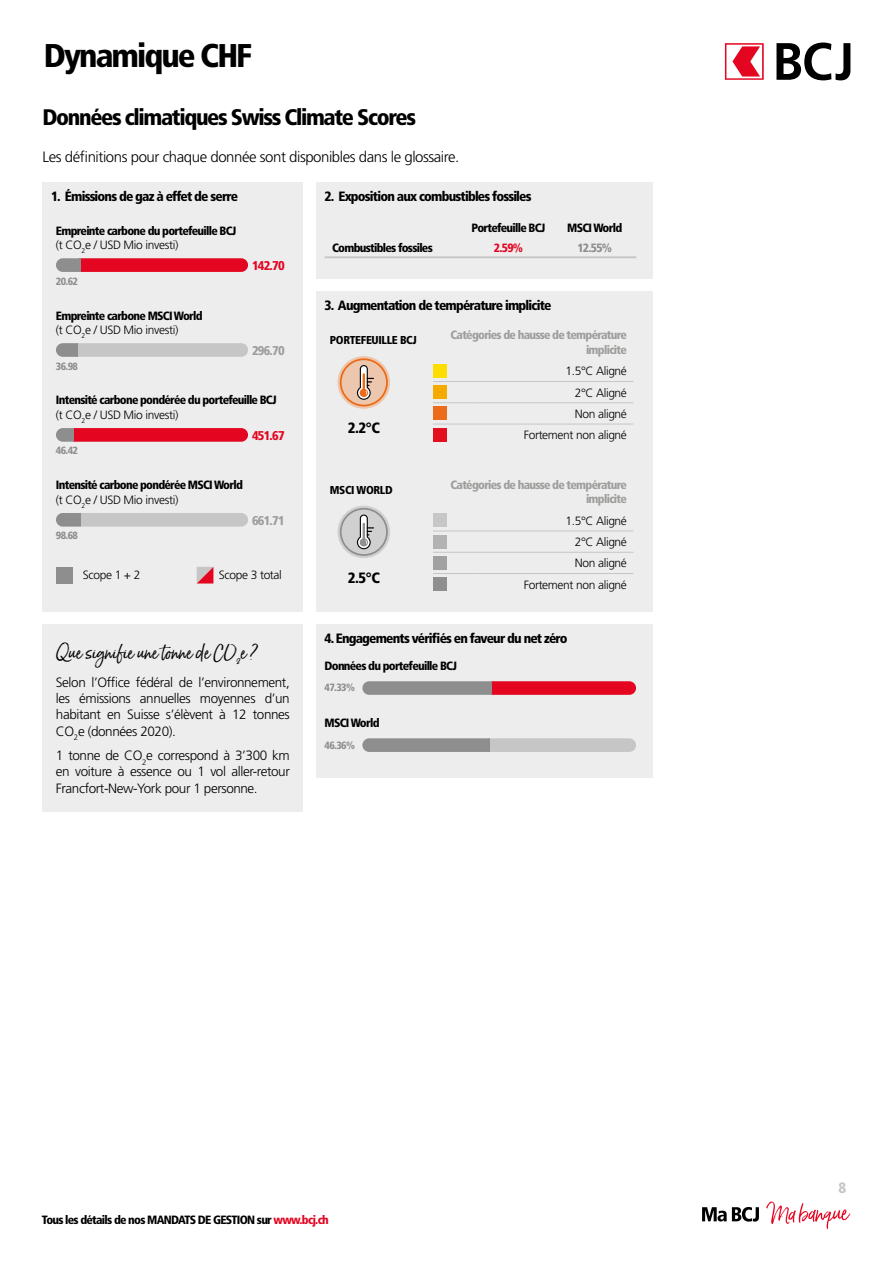
<style>
.page{position:relative;width:893px;height:1263px;background:#fff}
.page>*{position:absolute;margin:0;border:0;box-sizing:border-box;transform-origin:0 0}
.t1{font:900 condensed 32.85px "Frutiger LT Std";letter-spacing:-.06em;color:#000}
.t2{font:900 condensed 22.5px "Frutiger LT Std";letter-spacing:-.06em;color:#000}
.t3{font:18px "Born Ready";color:#000}
.t4{font:300 15px "Frutiger LT Std";letter-spacing:-.03em;color:#000}
.t5{font:900 condensed 15px "Frutiger LT Std";color:#c6c6c6}
.t6{font:900 condensed 14.85px "Frutiger LT Std";color:#000}
.t7{font:300 13.5px/16.2px "Frutiger LT Std";letter-spacing:-.03em;color:#000;text-align:justify}
.t8{font:900 condensed 13.5px "Frutiger LT Std";letter-spacing:-.06em;color:#000}
.t9{font:900 condensed 12.75px "Frutiger LT Std";letter-spacing:-.06em;color:#e40520}
.t10{font:900 condensed 12.75px "Frutiger LT Std";letter-spacing:-.06em;color:#9d9d9c}
.t11{font:900 condensed 12px/14.4px "Frutiger LT Std";letter-spacing:-.06em;color:#000}
.t12{font:300 12px/21.5px "Frutiger LT Std";letter-spacing:-.03em;color:#000;text-align:right}
.t13{font:900 condensed 12px/14.5px "Frutiger LT Std";letter-spacing:-.06em;color:#9d9d9c;text-align:right}
.t14{font:900 condensed 12px "Frutiger LT Std";color:#8d8e8d}
.t15{font:900 condensed 12px "Frutiger LT Std";color:#e40521}
.t16{font:900 condensed 11.4px "Frutiger LT Std";letter-spacing:-.03em;color:#000}
.t17{font:900 condensed 10.5px "Frutiger LT Std";letter-spacing:-.06em;color:#8e8e8d}
.t18{font:900 condensed 10.5px "Frutiger LT Std";letter-spacing:-.06em;color:#8e8e8e}
.s1{font-weight:300;font-stretch:normal}
.s2{color:#e40521}
</style>
<div class="page">
<svg style="left:725px;top:43px;width:39px;height:37px"></svg>
<svg style="left:776px;top:43px;width:74px;height:37px"></svg>
<svg style="left:702px;top:1207px;width:57px;height:14px"></svg>
<svg style="left:766px;top:1201px;width:84px;height:28px"></svg>
<div style="left:43px;top:182px;width:260px;height:429px;background:#ededed"></div>
<div style="left:43px;top:624px;width:260px;height:188px;background:#ededed"></div>
<div style="left:316px;top:182px;width:337px;height:96px;background:#ededed"></div>
<div style="left:56px;top:567px;width:17px;height:16px;background:#8e8e8e"></div>
<hr style="left:325px;top:256px;width:139px;height:2px;background:#c6c6c6">
<hr style="left:464px;top:256px;width:89px;height:2px;background:#c6c6c6">
<hr style="left:553px;top:256px;width:83px;height:2px;background:#c6c6c6">
<div style="left:316px;top:291px;width:337px;height:320px;background:#ededed"></div>
<div style="left:316px;top:624px;width:337px;height:154px;background:#ededed"></div>
<hr style="left:433px;top:381px;width:43px;height:1px;background:#c6c6c6">
<hr style="left:476px;top:381px;width:157px;height:1px;background:#c6c6c6">
<hr style="left:433px;top:402px;width:43px;height:1px;background:#c6c6c6">
<hr style="left:476px;top:402px;width:157px;height:1px;background:#c6c6c6">
<hr style="left:433px;top:424px;width:43px;height:1px;background:#c6c6c6">
<hr style="left:476px;top:424px;width:157px;height:1px;background:#c6c6c6">
<div style="left:433px;top:364px;width:14px;height:14px;background:#fede00"></div>
<div style="left:433px;top:385px;width:14px;height:14px;background:#f5aa00"></div>
<div style="left:433px;top:406px;width:14px;height:14px;background:#eb6b1a"></div>
<div style="left:433px;top:428px;width:14px;height:14px;background:#e40f1e"></div>
<hr style="left:433px;top:531px;width:43px;height:1px;background:#c6c6c6">
<hr style="left:476px;top:531px;width:157px;height:1px;background:#c6c6c6">
<hr style="left:433px;top:552px;width:43px;height:1px;background:#c6c6c6">
<hr style="left:476px;top:552px;width:157px;height:1px;background:#c6c6c6">
<hr style="left:433px;top:573px;width:43px;height:1px;background:#c6c6c6">
<hr style="left:476px;top:573px;width:157px;height:1px;background:#c6c6c6">
<div style="left:433px;top:513px;width:14px;height:14px;background:#c7c7c7"></div>
<div style="left:433px;top:535px;width:14px;height:13px;background:#b3b3b3"></div>
<div style="left:433px;top:556px;width:14px;height:14px;background:#a1a1a1"></div>
<div style="left:433px;top:577px;width:14px;height:14px;background:#8f8f8f"></div>
<svg style="left:337px;top:356px;width:53px;height:53px"></svg>
<div style="left:340px;top:358px;width:48px;height:48px;border:2px solid #eb6b17;border-radius:50%"></div>
<svg style="left:357px;top:365px;width:17px;height:35px"></svg>
<svg style="left:80px;top:258px;width:168px;height:14px"></svg>
<div style="left:56px;top:258px;width:24px;height:14px;background:#8e8e8e"></div>
<svg style="left:74px;top:428px;width:174px;height:14px"></svg>
<div style="left:56px;top:428px;width:18px;height:14px;background:#8e8e8e"></div>
<svg style="left:197px;top:567px;width:16px;height:16px"></svg>
<div style="left:492px;top:681px;width:144px;height:14px;background:#e40521"></div>
<div style="left:362px;top:681px;width:130px;height:14px;background:#8e8e8e"></div>
<svg style="left:337px;top:506px;width:53px;height:52px"></svg>
<div style="left:340px;top:508px;width:48px;height:48px;border:2px solid #8e8f8f;border-radius:50%"></div>
<svg style="left:357px;top:514px;width:17px;height:35px"></svg>
<div style="left:77px;top:343px;width:171px;height:14px;background:#c6c6c6"></div>
<div style="left:56px;top:343px;width:21px;height:14px;background:#8e8e8e"></div>
<svg style="left:81px;top:513px;width:167px;height:14px"></svg>
<div style="left:56px;top:513px;width:25px;height:14px;background:#8e8e8e"></div>
<div style="left:489px;top:738px;width:147px;height:14px;background:#c6c6c6"></div>
<div style="left:362px;top:738px;width:128px;height:14px;background:#8e8e8e"></div>
<h1 class="t1" style="left:44px;top:36px;width:210px">Dynamique CHF</h1>
<h2 class="t2" style="left:43px;top:104px;width:375px">Données climatiques Swiss Climate Scores</h2>
<p class="t4" style="left:43px;top:149px;width:418px">Les définitions pour chaque donnée sont disponibles dans le glossaire.</p>
<p class="t8" style="left:51px;top:188px;width:189px">1. Émissions de gaz à effet de serre</p>
<p class="t8" style="left:325px;top:188px;width:208px">2. Exposition aux combustibles fossiles</p>
<p class="t11" style="left:56px;top:223px;width:182px">Empreinte carbone du portefeuille BCJ <span class="s1">(t CO</span><sub>2</sub><span class="s1">e / USD Mio investi)</span></p>
<p class="t17" style="left:56px;top:275px;width:24px">20.62</p>
<p class="t11" style="left:56px;top:308px;width:148px">Empreinte carbone MSCI World <span class="s1">(t CO</span><sub>2</sub><span class="s1">e / USD Mio investi)</span></p>
<p class="t17" style="left:56px;top:359px;width:24px">36.98</p>
<p class="t9" style="left:252px;top:258px;width:34px">142.70</p>
<p class="t10" style="left:252px;top:343px;width:34px">296.70</p>
<p class="t11" style="left:56px;top:393px;width:222px">Intensité carbone pondérée du portefeuille BCJ <span class="s1">(t CO</span><sub>2</sub><span class="s1">e / USD Mio investi)</span></p>
<p class="t17" style="left:56px;top:444px;width:24px">46.42</p>
<p class="t11" style="left:56px;top:478px;width:188px">Intensité carbone pondérée MSCI World <span class="s1">(t CO</span><sub>2</sub><span class="s1">e / USD Mio investi)</span></p>
<p class="t17" style="left:56px;top:529px;width:24px">98.68</p>
<p class="t9" style="left:252px;top:428px;width:34px">451.67</p>
<p class="t10" style="left:252px;top:512px;width:34px">661.71</p>
<p class="t12" style="left:83px;top:564px;width:59px">Scope 1 + 2</p>
<p class="t12" style="left:219px;top:564px;width:65px">Scope 3 total</p>
<h3 class="t3" style="left:56px;top:641px;width:204px">Que signifie une tonne de CO<sub>2</sub>e?</h3>
<p class="t7" style="left:56px;top:674px;width:235px">Selon l’Office fédéral de l’environnement, les émissions annuelles moyennes d’un habitant en Suisse s’élèvent à 12 tonnes CO<sub>2</sub>e (données 2020).</p>
<p class="t7" style="left:56px;top:748px;width:235px">1 tonne de CO<sub>2</sub>e correspond à 3’300 km en voiture à essence ou 1 vol aller-retour Francfort-New-York pour 1 personne.</p>
<p class="t11" style="left:471px;top:221px;width:75px">Portefeuille BCJ</p>
<p class="t11" style="left:567px;top:221px;width:57px">MSCI World</p>
<p class="t11" style="left:332px;top:241px;width:102px">Combustibles fossiles</p>
<p class="t15" style="left:494px;top:241px;width:31px">2.59%</p>
<p class="t14" style="left:577px;top:241px;width:36px">12.55%</p>
<p class="t8" style="left:325px;top:297px;width:228px">3. Augmentation de température implicite</p>
<p class="t16" style="left:330px;top:333px;width:89px">PORTEFEUILLE BCJ</p>
<p class="t6" style="left:348px;top:419px;width:34px">2.2°C</p>
<p class="t16" style="left:330px;top:483px;width:64px">MSCI WORLD</p>
<p class="t6" style="left:348px;top:569px;width:34px">2.5°C</p>
<p class="t13" style="left:450px;top:328px;width:178px">Catégories de hausse de température implicite</p>
<p class="t12" style="left:524px;top:360px;width:105px">1.5°C Aligné<br>2°C Aligné<br>Non aligné<br>Fortement non aligné</p>
<p class="t13" style="left:450px;top:477px;width:178px">Catégories de hausse de température implicite</p>
<p class="t12" style="left:524px;top:510px;width:105px">1.5°C Aligné<br>2°C Aligné<br>Non aligné<br>Fortement non aligné</p>
<p class="t8" style="left:325px;top:630px;width:245px">4. Engagements vérifiés en faveur du net zéro</p>
<p class="t11" style="left:325px;top:658px;width:134px">Données du portefeuille BCJ</p>
<p class="t18" style="left:325px;top:681px;width:32px">47.33%</p>
<p class="t11" style="left:325px;top:715px;width:57px">MSCI World</p>
<p class="t18" style="left:325px;top:739px;width:32px">46.36%</p>
<p class="t11" style="left:42px;top:1212px;width:289px">Tous les détails de nos MANDATS DE GESTION sur <span class="s2">www.bcj.ch</span></p>
<p class="t5" style="left:838px;top:1178px;width:9px">8</p>
</div>
